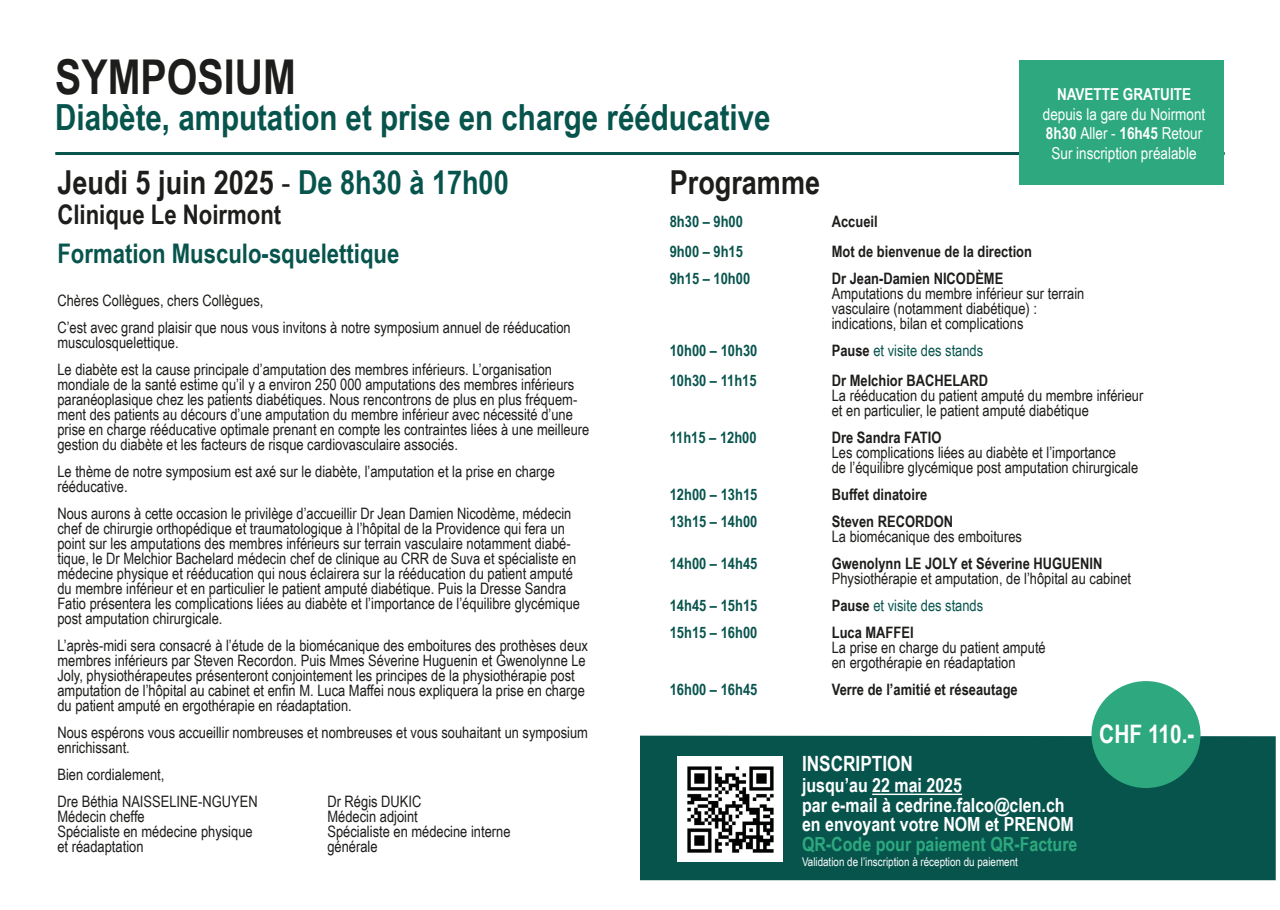
<style>
.page{position:relative;width:1280px;height:910px;background:#fff}
.page>*{position:absolute;margin:0;border:0;box-sizing:border-box;transform-origin:0 0}
.t1{font:700 48px "Arial Narrow";color:#1d1d1b}
.t2{font:700 36px "Arial Narrow";color:#07544d}
.t3{font:700 33px "Arial Narrow";color:#1d1d1b}
.t4{font:700 27px "Arial Narrow";color:#07544d}
.t5{font:700 27px "Arial Narrow";color:#1d1d1b}
.t6{font:700 25.5px "Arial Narrow";color:#fff}
.t7{font:700 21px "Arial Narrow";color:#fff}
.t8{font:700 19.5px "Arial Narrow";color:#fff}
.t9{font:700 19.5px "Arial Narrow";color:#2ea97f}
.t10{font:16.5px "Arial Narrow";color:#fff}
.t11{font:700 16.5px "Arial Narrow";color:#fff}
.t12{font:15.75px/15px "Arial Narrow";color:#1d1d1b}
.t13{font:700 15.75px "Arial Narrow";color:#1d1d1b}
.t14{font:700 15.75px "Arial Narrow";color:#07544d}
.t15{font:15.75px "Arial Narrow";color:#07544d}
.t16{font:12px "Arial Narrow";color:#fff}
.s1{font-weight:400}
.s2{color:#07544d}
.s3{font-weight:700}
.s4{font-weight:700;color:#1d1d1b}
</style>
<div class="page">
<div style="left:640px;top:736px;width:636px;height:144px;background:#07544d"></div>
<hr style="left:872px;top:794px;width:90px;height:1px;background:#fff">
<hr style="left:55px;top:152px;width:1170px;height:3px;background:#07544d">
<div style="left:1091px;top:681px;width:109px;height:107px;background:#2ea97f;border-radius:50%"></div>
<img style="left:677px;top:757px;width:105px;height:105px">
<div style="left:1020px;top:60px;width:204px;height:125px;background:#2ea97f"></div>
<p class="t1" style="left:55px;top:41px;width:242px">SYMPOSIUM</p>
<p class="t2" style="left:55px;top:91px;width:717px">Diabète, amputation et prise en charge rééducative</p>
<p class="t3" style="left:57px;top:158px;width:453px">Jeudi 5 juin 2025 <span class="s1">-</span> <span class="s2">De 8h30 à 17h00</span></p>
<p class="t5" style="left:57px;top:194px;width:225px">Clinique Le Noirmont</p>
<p class="t4" style="left:57px;top:233px;width:343px">Formation Musculo-squelettique</p>
<p class="t12" style="left:57px;top:292px;width:208px">Chères Collègues, chers Collègues,</p>
<p class="t12" style="left:57px;top:319px;width:515px">C’est avec grand plaisir que nous vous invitons à notre symposium annuel de rééducation musculosquelettique.</p>
<p class="t12" style="left:57px;top:361px;width:533px">Le diabète est la cause principale d’amputation des membres inférieurs. L’organisation mondiale de la santé estime qu’il y a environ 250 000 amputations des membres inférieurs paranéoplasique chez les patients diabétiques. Nous rencontrons de plus en plus fréquem&shy;ment des patients au décours d’une amputation du membre inférieur avec nécessité d’une prise en charge rééducative optimale prenant en compte les contraintes liées à une meilleure gestion du diabète et les facteurs de risque cardiovasculaire associés.</p>
<p class="t12" style="left:57px;top:463px;width:499px">Le thème de notre symposium est axé sur le diabète, l’amputation et la prise en charge rééducative.</p>
<p class="t12" style="left:57px;top:505px;width:524px">Nous aurons à cette occasion le privilège d’accueillir Dr Jean Damien Nicodème, médecin chef de chirurgie orthopédique et traumatologique à l’hôpital de la Providence qui fera un point sur les amputations des membres inférieurs sur terrain vasculaire notamment diabé&shy;tique, le Dr Melchior Bachelard médecin chef de clinique au CRR de Suva et spécialiste en médecine physique et rééducation qui nous éclairera sur la rééducation du patient amputé du membre inférieur et en particulier le patient amputé diabétique. Puis la Dresse Sandra Fatio présentera les complications liées au diabète et l’importance de l’équilibre glycémique post amputation chirurgicale.</p>
<p class="t12" style="left:57px;top:637px;width:532px">L’après-midi sera consacré à l’étude de la biomécanique des emboitures des prothèses deux membres inférieurs par Steven Recordon. Puis Mmes Séverine Huguenin et Gwenolynne Le Joly, physiothérapeutes présenteront conjointement les principes de la physiothérapie post amputation de l’hôpital au cabinet et enfin M. Luca Maffei nous expliquera la prise en charge du patient amputé en ergothérapie en réadaptation.</p>
<p class="t12" style="left:57px;top:724px;width:532px">Nous espérons vous accueillir nombreuses et nombreuses et vous souhaitant un symposium enrichissant.</p>
<p class="t12" style="left:57px;top:766px;width:108px">Bien cordialement,</p>
<p class="t12" style="left:57px;top:793px;width:202px">Dre Béthia NAISSELINE-NGUYEN</p>
<p class="t12" style="left:327px;top:793px;width:95px">Dr Régis DUKIC</p>
<p class="t12" style="left:57px;top:808px;width:89px">Médecin cheffe</p>
<p class="t12" style="left:327px;top:808px;width:92px">Médecin adjoint</p>
<p class="t12" style="left:57px;top:823px;width:197px">Spécialiste en médecine physique</p>
<p class="t12" style="left:327px;top:823px;width:185px">Spécialiste en médecine interne</p>
<p class="t12" style="left:57px;top:838px;width:88px">et réadaptation</p>
<p class="t12" style="left:327px;top:838px;width:52px">générale</p>
<p class="t11" style="left:1057px;top:82px;width:136px">NAVETTE GRATUITE</p>
<p class="t10" style="left:1043px;top:102px;width:164px">depuis la gare du Noirmont</p>
<p class="t10" style="left:1046px;top:122px;width:158px"><span class="s3">8h30</span> Aller - <span class="s3">16h45</span> Retour</p>
<p class="t10" style="left:1051px;top:141px;width:147px">Sur inscription préalable</p>
<p class="t3" style="left:670px;top:158px;width:152px">Programme</p>
<p class="t14" style="left:670px;top:210px;width:75px">8h30 – 9h00</p>
<p class="t13" style="left:832px;top:210px;width:47px">Accueil</p>
<p class="t14" style="left:670px;top:240px;width:75px">9h00 – 9h15</p>
<p class="t13" style="left:832px;top:240px;width:202px">Mot de bienvenue de la direction</p>
<p class="t14" style="left:670px;top:267px;width:82px">9h15 – 10h00</p>
<p class="t13" style="left:832px;top:267px;width:173px">Dr Jean-Damien NICODÈME</p>
<p class="t12" style="left:832px;top:285px;width:254px">Amputations du membre inférieur sur terrain</p>
<p class="t12" style="left:832px;top:300px;width:207px">vasculaire (notamment diabétique) :</p>
<p class="t12" style="left:832px;top:315px;width:193px">indications, bilan et complications</p>
<p class="t14" style="left:670px;top:339px;width:89px">10h00 – 10h30</p>
<p class="t15" style="left:832px;top:339px;width:153px"><span class="s4">Pause</span> et visite des stands</p>
<p class="t14" style="left:670px;top:369px;width:88px">10h30 – 11h15</p>
<p class="t13" style="left:832px;top:369px;width:158px">Dr Melchior BACHELARD</p>
<p class="t12" style="left:832px;top:387px;width:313px">La rééducation du patient amputé du membre inférieur et en particulier, le patient amputé diabétique</p>
<p class="t14" style="left:670px;top:426px;width:88px">11h15 – 12h00</p>
<p class="t13" style="left:832px;top:426px;width:111px">Dre Sandra FATIO</p>
<p class="t12" style="left:832px;top:444px;width:286px">Les complications liées au diabète et l’importance</p>
<p class="t12" style="left:832px;top:459px;width:308px">de l’équilibre glycémique post amputation chirurgicale</p>
<p class="t14" style="left:670px;top:483px;width:89px">12h00 – 13h15</p>
<p class="t13" style="left:832px;top:483px;width:97px">Buffet dinatoire</p>
<p class="t14" style="left:670px;top:510px;width:89px">13h15 – 14h00</p>
<p class="t13" style="left:832px;top:510px;width:123px">Steven RECORDON</p>
<p class="t12" style="left:832px;top:528px;width:192px">La biomécanique des emboitures</p>
<p class="t14" style="left:670px;top:552px;width:89px">14h00 – 14h45</p>
<p class="t13" style="left:832px;top:552px;width:272px">Gwenolynn LE JOLY et Séverine HUGUENIN</p>
<p class="t12" style="left:832px;top:570px;width:301px">Physiothérapie et amputation, de l’hôpital au cabinet</p>
<p class="t14" style="left:670px;top:594px;width:89px">14h45 – 15h15</p>
<p class="t15" style="left:832px;top:594px;width:153px"><span class="s4">Pause</span> et visite des stands</p>
<p class="t14" style="left:670px;top:621px;width:89px">15h15 – 16h00</p>
<p class="t13" style="left:832px;top:621px;width:83px">Luca MAFFEI</p>
<p class="t12" style="left:832px;top:639px;width:215px">La prise en charge du patient amputé</p>
<p class="t12" style="left:832px;top:654px;width:185px">en ergothérapie en réadaptation</p>
<p class="t14" style="left:670px;top:678px;width:89px">16h00 – 16h45</p>
<p class="t13" style="left:832px;top:678px;width:187px">Verre de l’amitié et réseautage</p>
<p class="t6" style="left:1099px;top:714px;width:97px">CHF 110.-</p>
<p class="t7" style="left:802px;top:748px;width:112px">INSCRIPTION</p>
<p class="t8" style="left:802px;top:771px;width:161px">jusqu’au 22 mai 2025</p>
<p class="t8" style="left:802px;top:790px;width:264px">par e-mail à cedrine.falco@clen.ch</p>
<p class="t8" style="left:802px;top:810px;width:273px">en envoyant votre NOM et PRENOM</p>
<p class="t9" style="left:802px;top:829px;width:277px">QR-Code pour paiement QR-Facture</p>
<p class="t16" style="left:802px;top:853px;width:217px">Validation de l’inscription à réception du paiement</p>
</div>
